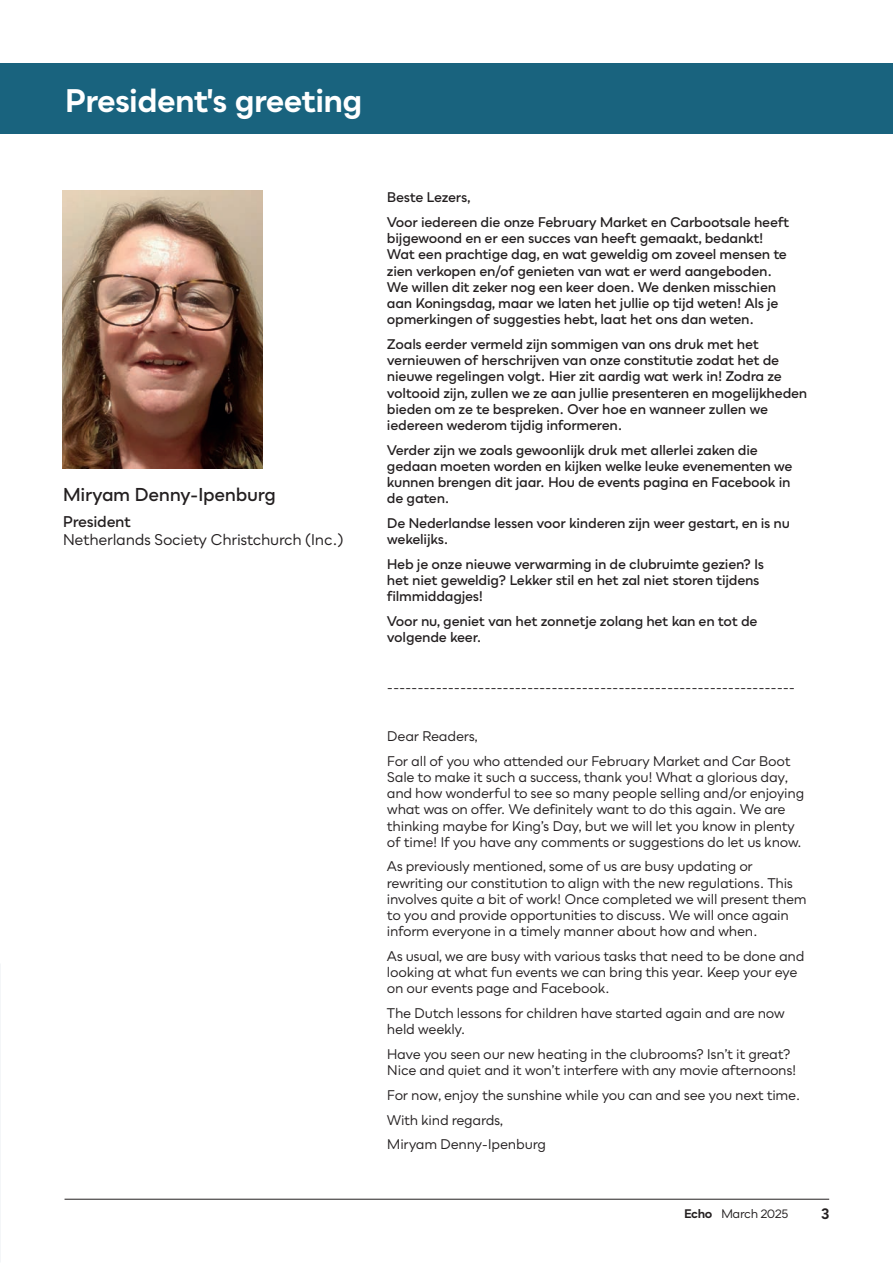
<style>
.page{position:relative;width:893px;height:1263px;background:#fff}
.page>*{position:absolute;margin:0;border:0;box-sizing:border-box;transform-origin:0 0}
.t1{font:700 31.5px "Bozon";letter-spacing:-.02em;color:#fff}
.t2{font:600 18px "Bozon";letter-spacing:-.02em;color:#231f20}
.t3{font:15px "Bozon";letter-spacing:-.025em;color:#231f20}
.t4{font:600 15px "Bozon";letter-spacing:-.025em;color:#231f20}
.t5{font:700 15px "Bozon";color:#231f20}
.t6{font:600 13.5px/16.2px "Bozon";letter-spacing:-.02em;color:#231f20}
.t7{font:13.5px/16.2px "Bozon";letter-spacing:-.02em;color:#231f20}
.t8{font:12px "Bozon";letter-spacing:-.025em;color:#231f20}
.s1{font-weight:700}
</style>
<div class="page">
<div style="left:1px;top:64px;width:892px;height:70px;background:#19637e"></div>
<img style="left:63px;top:191px;width:199px;height:277px">
<hr style="left:65px;top:1199px;width:764px;height:1px;background:#231f20">
<h1 class="t1" style="left:65px;top:80px;width:299px">President's greeting</h1>
<h2 class="t2" style="left:63px;top:482px;width:215px">Miryam Denny-Ipenburg</h2>
<p class="t4" style="left:63px;top:512px;width:70px">President</p>
<p class="t3" style="left:63px;top:530px;width:282px">Netherlands Society Christchurch (Inc.)</p>
<p class="t6" style="left:387px;top:185px;width:404px;line-height:24.8px">Beste Lezers,<br>Voor iedereen die onze February Market en Carbootsale heeft</p>
<p class="t6" style="left:387px;top:230px;width:402px">bijgewoond en er een succes van heeft gemaakt, bedankt!<br>Wat een prachtige dag, en wat geweldig om zoveel mensen te zien verkopen en/of genieten van wat er werd aangeboden.<br>We willen dit zeker nog een keer doen. We denken misschien aan Koningsdag, maar we laten het jullie op tijd weten! Als je opmerkingen of suggesties hebt, laat het ons dan weten.</p>
<p class="t6" style="left:387px;top:336px;width:422px">Zoals eerder vermeld zijn sommigen van ons druk met het vernieuwen of herschrijven van onze constitutie zodat het de nieuwe regelingen volgt. Hier zit aardig wat werk in! Zodra ze voltooid zijn, zullen we ze aan jullie presenteren en mogelijkheden bieden om ze te bespreken. Over hoe en wanneer zullen we iedereen wederom tijdig informeren.</p>
<p class="t6" style="left:387px;top:442px;width:407px">Verder zijn we zoals gewoonlijk druk met allerlei zaken die gedaan moeten worden en kijken welke leuke evenementen we kunnen brengen dit jaar. Hou de events pagina en Facebook in de gaten.</p>
<p class="t6" style="left:387px;top:515px;width:404px">De Nederlandse lessen voor kinderen zijn weer gestart, en is nu wekelijks.</p>
<p class="t6" style="left:387px;top:556px;width:379px">Heb je onze nieuwe verwarming in de clubruimte gezien? Is het niet geweldig? Lekker stil en het zal niet storen tijdens filmmiddagjes!</p>
<p class="t6" style="left:387px;top:613px;width:372px">Voor nu, geniet van het zonnetje zolang het kan en tot de volgende keer.</p>
<p class="t7" style="left:387px;top:678px;width:410px">-------------------------------------------------------------------</p>
<p class="t7" style="left:387px;top:723px;width:405px;line-height:24.8px">Dear Readers,<br>For all of you who attended our February Market and Car Boot</p>
<p class="t7" style="left:387px;top:769px;width:419px">Sale to make it such a success, thank you! What a glorious day, and how wonderful to see so many people selling and/or enjoying what was on offer. We definitely want to do this again. We are thinking maybe for King’s Day, but we will let you know in plenty of time! If you have any comments or suggestions do let us know.</p>
<p class="t7" style="left:387px;top:858px;width:421px">As previously mentioned, some of us are busy updating or rewriting our constitution to align with the new regulations. This involves quite a bit of work! Once completed we will present them to you and provide opportunities to discuss. We will once again inform everyone in a timely manner about how and when.</p>
<p class="t7" style="left:387px;top:948px;width:419px">As usual, we are busy with various tasks that need to be done and looking at what fun events we can bring this year. Keep your eye on our events page and Facebook.</p>
<p class="t7" style="left:387px;top:1005px;width:400px">The Dutch lessons for children have started again and are now held weekly.</p>
<p class="t7" style="left:387px;top:1046px;width:411px">Have you seen our new heating in the clubrooms? Isn’t it great?<br>Nice and quiet and it won’t interfere with any movie afternoons!</p>
<p class="t7" style="left:387px;top:1082px;width:415px;line-height:24.8px">For now, enjoy the sunshine while you can and see you next time.<br>With kind regards,<br>Miryam Denny-Ipenburg</p>
<p class="t8" style="left:684px;top:1205px;width:106px"><span class="s1">Echo</span> March 2025</p>
<p class="t5" style="left:821px;top:1203px;width:10px">3</p>
</div>
